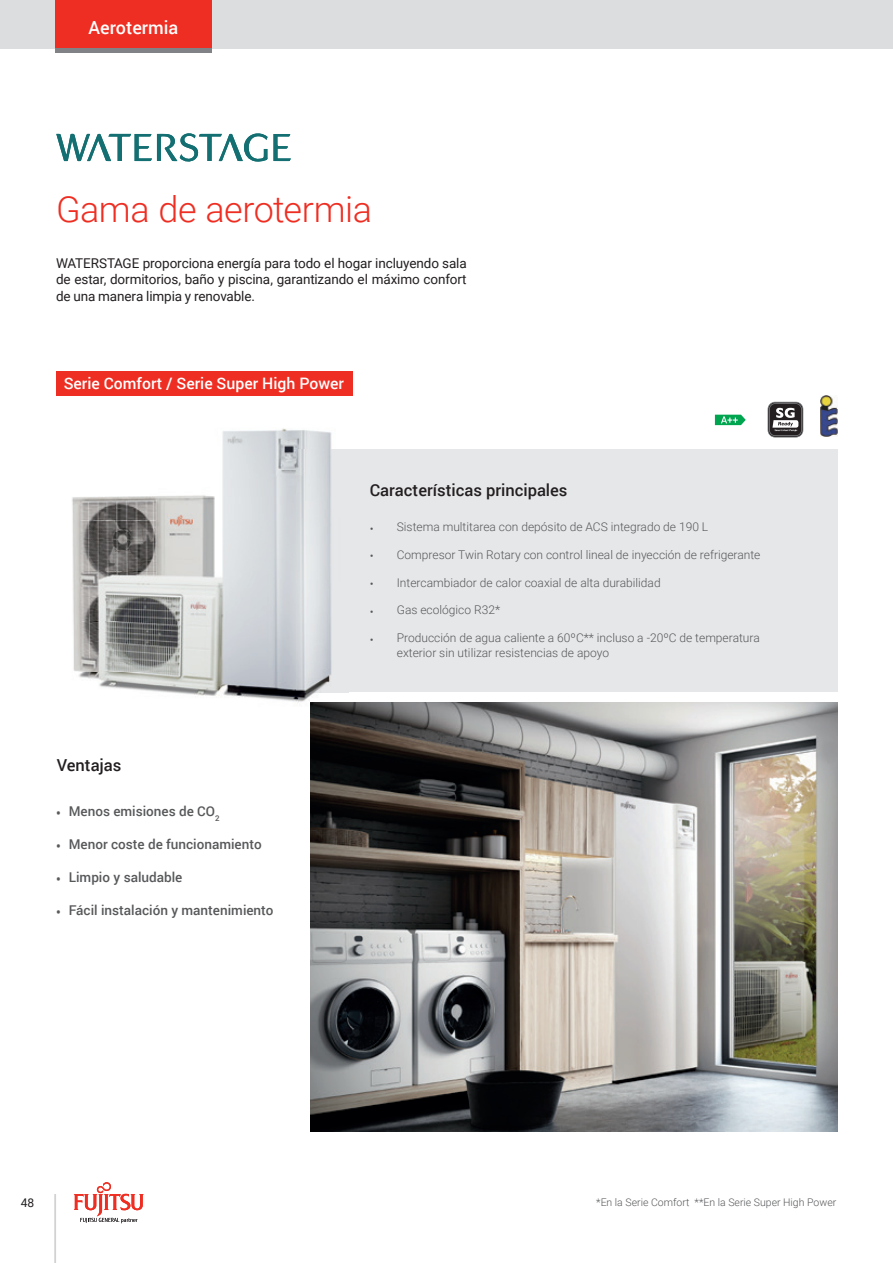
<style>
.page{position:relative;width:893px;height:1263px;background:#fff}
.page>*{position:absolute;margin:0;border:0;box-sizing:border-box;transform-origin:0 0}
.t1{font:300 36px "Roboto";letter-spacing:-.015em;color:#ee2e22}
.t2{font:500 18px "Roboto";color:#fff}
.t3{font:500 16.5px "Roboto";color:#231f20}
.t4{font:500 15.75px "Roboto";color:#fff}
.t5{font:13.5px/16.5px "Roboto";letter-spacing:-.01em;color:#231f20;text-align:justify}
.t6{font:500 13.5px "Roboto";color:#57585a}
.t7{font:300 12px/15px "Roboto";color:#57585a}
.t8{font:12px "Roboto";color:#231f20}
.t9{font:300 10.5px "Roboto";color:#57585a}
</style>
<div class="page">
<div style="left:297px;top:449px;width:541px;height:243px;background:#e6e7e9"></div>
<img style="left:222px;top:428px;width:110px;height:42px">
<img style="left:72px;top:470px;width:225px;height:202px">
<img style="left:78px;top:672px;width:271px;height:31px">
<img style="left:297px;top:449px;width:52px;height:243px">
<img style="left:310px;top:703px;width:528px;height:428px">
<div style="left:0;top:0;width:893px;height:48px;background:#dcdddf"></div>
<div style="left:55px;top:0;width:157px;height:48px;background:#ee2e22"></div>
<svg style="left:74px;top:1182px;width:70px;height:41px"></svg>
<hr style="left:55px;top:1194px;width:1px;height:69px;background:#d1d2d4">
<div style="left:55px;top:48px;width:157px;height:5px;background:#808285"></div>
<img style="left:820px;top:396px;width:17px;height:40px">
<svg style="left:715px;top:415px;width:31px;height:10px"></svg>
<svg style="left:768px;top:402px;width:35px;height:35px"></svg>
<div style="left:56px;top:371px;width:297px;height:24px;background:#ee2e22"></div>
<svg style="left:56px;top:133px;width:235px;height:29px"></svg>
<h2 class="t2" style="left:89px;top:15px;width:91px">Aerotermia</h2>
<h1 class="t1" style="left:56px;top:184px;width:317px">Gama de aerotermia</h1>
<p class="t5" style="left:56px;top:254px;width:412px">WATERSTAGE proporciona energía para todo el hogar incluyendo sala de estar, dormitorios, baño y piscina, garantizando el máximo confort de una manera limpia y renovable.</p>
<h3 class="t4" style="left:64px;top:372px;width:282px">Serie Comfort / Serie Super High Power</h3>
<h3 class="t3" style="left:370px;top:478px;width:199px">Características principales</h3>
<p class="t7" style="left:370px;top:519px;width:340px">• Sistema multitarea con depósito de ACS integrado de 190 L</p>
<p class="t7" style="left:370px;top:546px;width:392px">• Compresor Twin Rotary con control lineal de inyección de refrigerante</p>
<p class="t7" style="left:370px;top:574px;width:292px">• Intercambiador de calor coaxial de alta durabilidad</p>
<p class="t7" style="left:370px;top:602px;width:132px">• Gas ecológico R32*</p>
<p class="t7" style="left:397px;top:630px;width:364px;text-indent:-27px">• Producción de agua caliente a 60ºC** incluso a -20ºC de temperatura exterior sin utilizar resistencias de apoyo</p>
<h3 class="t3" style="left:57px;top:753px;width:66px">Ventajas</h3>
<p class="t6" style="left:56px;top:802px;width:165px">• Menos emisiones de CO<sub>2</sub></p>
<p class="t6" style="left:56px;top:835px;width:207px">• Menor coste de funcionamiento</p>
<p class="t6" style="left:56px;top:868px;width:128px">• Limpio y saludable</p>
<p class="t6" style="left:56px;top:901px;width:219px">• Fácil instalación y mantenimiento</p>
<p class="t8" style="left:21px;top:1194px;width:15px">48</p>
<p class="t9" style="left:596px;top:1195px;width:242px">*En la Serie Comfort **En la Serie Super High Power</p>
</div>
